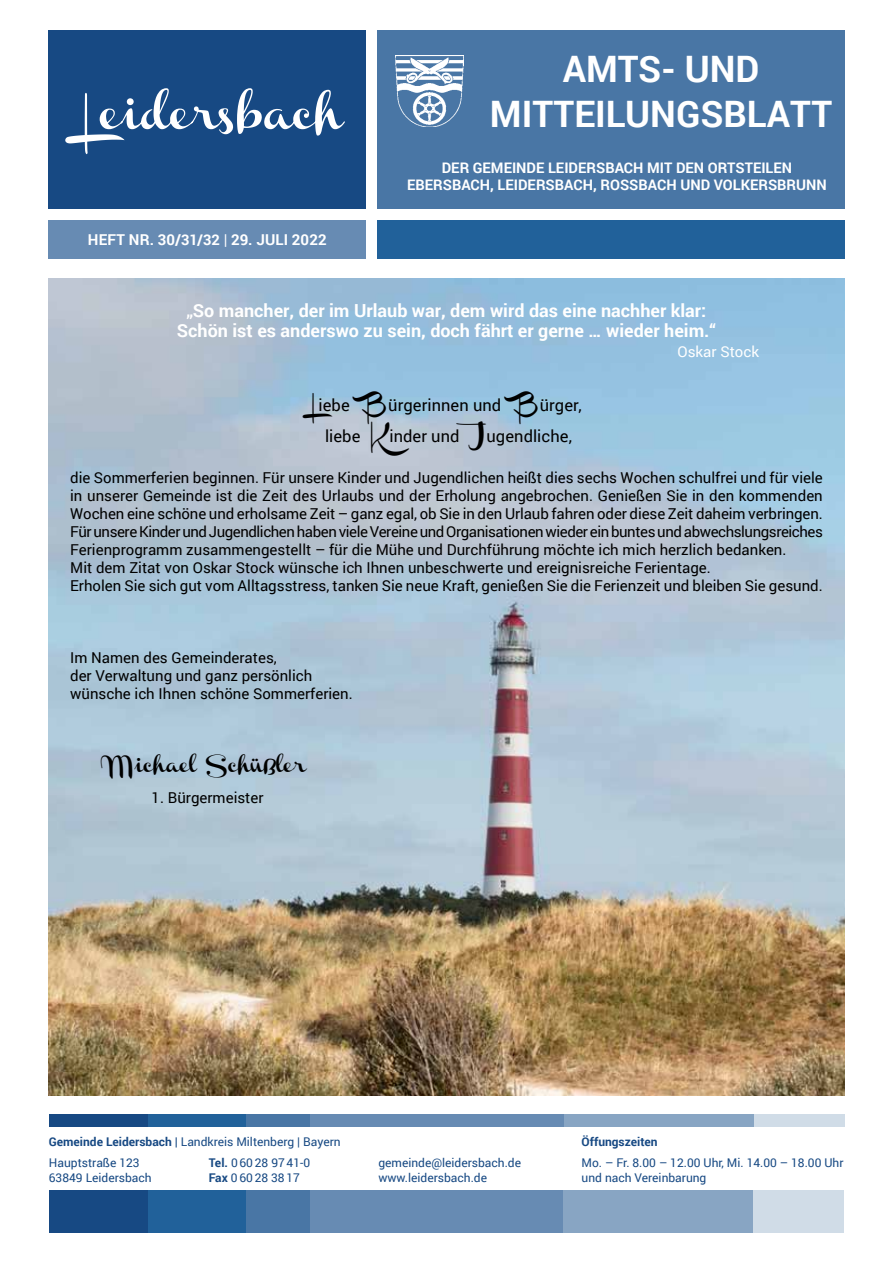
<style>
.page{position:relative;width:893px;height:1263px;background:#fff}
.page>*{position:absolute;margin:0;border:0;box-sizing:border-box;transform-origin:0 0}
.t1{font:700 36.45px/45px "Roboto";color:#fff;text-align:center}
.t2{font:700 18px/20.2px "Roboto";color:#fff;text-align:center}
.t3{font:16.5px/30.8px "Roboto";letter-spacing:.005em;color:#000;text-align:center}
.t4{font:15px/18px "Roboto";color:#000}
.t5{font:700 15px "Roboto";letter-spacing:.01em;color:#fff}
.t6{font:15px "Channel";color:#000}
.t7{font:15px "Roboto";color:#fff}
.t8{font:700 14.55px "Roboto";color:#fff}
.t9{font:12px/15px "Roboto";color:#174983}
.t10{font:700 12px "Roboto";color:#174983}
.s1{font-size:14.7px}
.s2{font-weight:400}
.s3{font-family:"Channel"}
.s4{font-weight:700}
</style>
<div class="page">
<img style="left:49px;top:279px;width:795px;height:816px">
<div style="left:48px;top:30px;width:318px;height:178px;background:#174983"></div>
<svg style="left:65px;top:88px;width:280px;height:66px"></svg>
<div style="left:377px;top:30px;width:468px;height:178px;background:#4976a5"></div>
<div style="left:48px;top:220px;width:318px;height:39px;background:#678bb3"></div>
<div style="left:377px;top:220px;width:468px;height:39px;background:#21619a"></div>
<img style="left:396px;top:55px;width:67px;height:72px">
<div style="left:49px;top:1191px;width:100px;height:42px;background:#174983"></div>
<div style="left:148px;top:1191px;width:98px;height:42px;background:#21619a"></div>
<div style="left:246px;top:1191px;width:64px;height:42px;background:#4976a5"></div>
<div style="left:310px;top:1191px;width:264px;height:42px;background:#678bb3"></div>
<div style="left:563px;top:1191px;width:197px;height:42px;background:#88a5c3"></div>
<div style="left:753px;top:1191px;width:91px;height:42px;background:#d0dce7"></div>
<div style="left:49px;top:1114px;width:100px;height:13px;background:#174983"></div>
<div style="left:149px;top:1114px;width:98px;height:13px;background:#21619a"></div>
<div style="left:247px;top:1114px;width:63px;height:13px;background:#4976a5"></div>
<div style="left:310px;top:1114px;width:264px;height:13px;background:#678bb3"></div>
<div style="left:564px;top:1114px;width:196px;height:13px;background:#88a5c3"></div>
<div style="left:754px;top:1114px;width:90px;height:13px;background:#d0dce7"></div>
<p class="t5" style="left:88px;top:229px;width:186px">HEFT NR. 30/<span class="s1">31/32</span> <span class="s2">|</span> 29. Juli</p>
<p class="t5" style="left:292px;top:229px;width:36px">2022</p>
<h1 class="t1" style="left:490px;top:45px;width:344px">AMTS- UND<br>MITTEILUNGSBLATT</h1>
<p class="t8" style="left:442px;top:157px;width:51px">Der Gemeinde</p>
<p class="t8" style="left:548px;top:157px;width:17px">Leide</p>
<p class="t8" style="left:586px;top:157px;width:20px">rsba</p>
<p class="t8" style="left:624px;top:157px;width:33px">ch mit</p>
<p class="t8" style="left:676px;top:157px;width:10px">den</p>
<p class="t8" style="left:708px;top:157px;width:29px">Ortsteilen</p>
<p class="t8" style="left:407px;top:175px;width:46px">Ebersba</p>
<p class="t8" style="left:471px;top:175px;width:44px">ch, Leide</p>
<p class="t8" style="left:536px;top:175px;width:20px">rsba</p>
<p class="t8" style="left:573px;top:175px;width:118px">ch, RoSSbach und</p>
<p class="t8" style="left:714px;top:175px;width:94px">Volkersbrunn</p>
<p class="t2" style="left:177px;top:299px;width:541px">„So mancher, der im Urlaub war, dem wird das eine nachher klar:<br>Schön ist es anderswo zu sein, doch fährt er gerne … wieder heim.“</p>
<p class="t7" style="left:677px;top:341px;width:83px">Oskar Stock</p>
<p class="t3" style="left:311px;top:389px;width:272px"><span class="s3">L</span>iebe <span class="s3">B</span>ürgerinnen und <span class="s3">B</span>ürger, liebe <span class="s3">K</span>inder und <span class="s3">J</span>ugendliche,</p>
<p class="t4" style="left:70px;top:468px;width:754px">die Sommerferien beginnen. Für unsere Kinder und Jugendlichen heißt dies sechs Wochen schulfrei und für viele in unserer Gemeinde ist die Zeit des Urlaubs und der Erholung angebrochen. Genießen Sie in den kommenden Wochen eine schöne und erholsame Zeit – ganz egal, ob Sie in den Urlaub fahren oder diese Zeit daheim verbringen.<br>Für unsere Kinder und Jugendlichen haben viele Vereine und Organisationen wieder ein buntes und abwechslungsreiches Ferienprogramm zusammengestellt – für die Mühe und Durchführung möchte ich mich herzlich bedanken.<br>Mit dem Zitat von Oskar Stock wünsche ich Ihnen unbeschwerte und ereignisreiche Ferientage.<br>Erholen Sie sich gut vom Alltagsstress, tanken Sie neue Kraft, genießen Sie die Ferienzeit und bleiben Sie gesund.</p>
<p class="t4" style="left:70px;top:648px;width:284px">Im Namen des Gemeinderates,<br>der Verwaltung und ganz persönlich wünsche ich Ihnen schöne Sommerferien.</p>
<p class="t6" style="left:108px;top:758px;width:200px">Michael Schüßler</p>
<p class="t4" style="left:152px;top:788px;width:113px">1. Bürgermeister</p>
<p class="t9" style="left:49px;top:1131px;width:293px;line-height:21px"><span class="s4">Gemeinde Leidersbach |</span> Landkreis Miltenberg | Bayern<br>Hauptstraße 123</p>
<p class="t9" style="left:49px;top:1170px;width:104px">63849 Leidersbach</p>
<p class="t9" style="left:209px;top:1155px;width:103px"><span class="s4">Tel.</span> 0 60 28 97 41-0<br><span class="s4">Fax</span> 0 60 28 38 17</p>
<p class="t9" style="left:378px;top:1155px;width:144px">gemeinde@leidersbach.de www.leidersbach.de</p>
<p class="t10" style="left:582px;top:1133px;width:78px">Öffungszeiten</p>
<p class="t9" style="left:582px;top:1155px;width:263px">Mo. – Fr. 8.00 – 12.00 Uhr, Mi. 14.00 – 18.00 Uhr und nach Vereinbarung</p>
</div>
